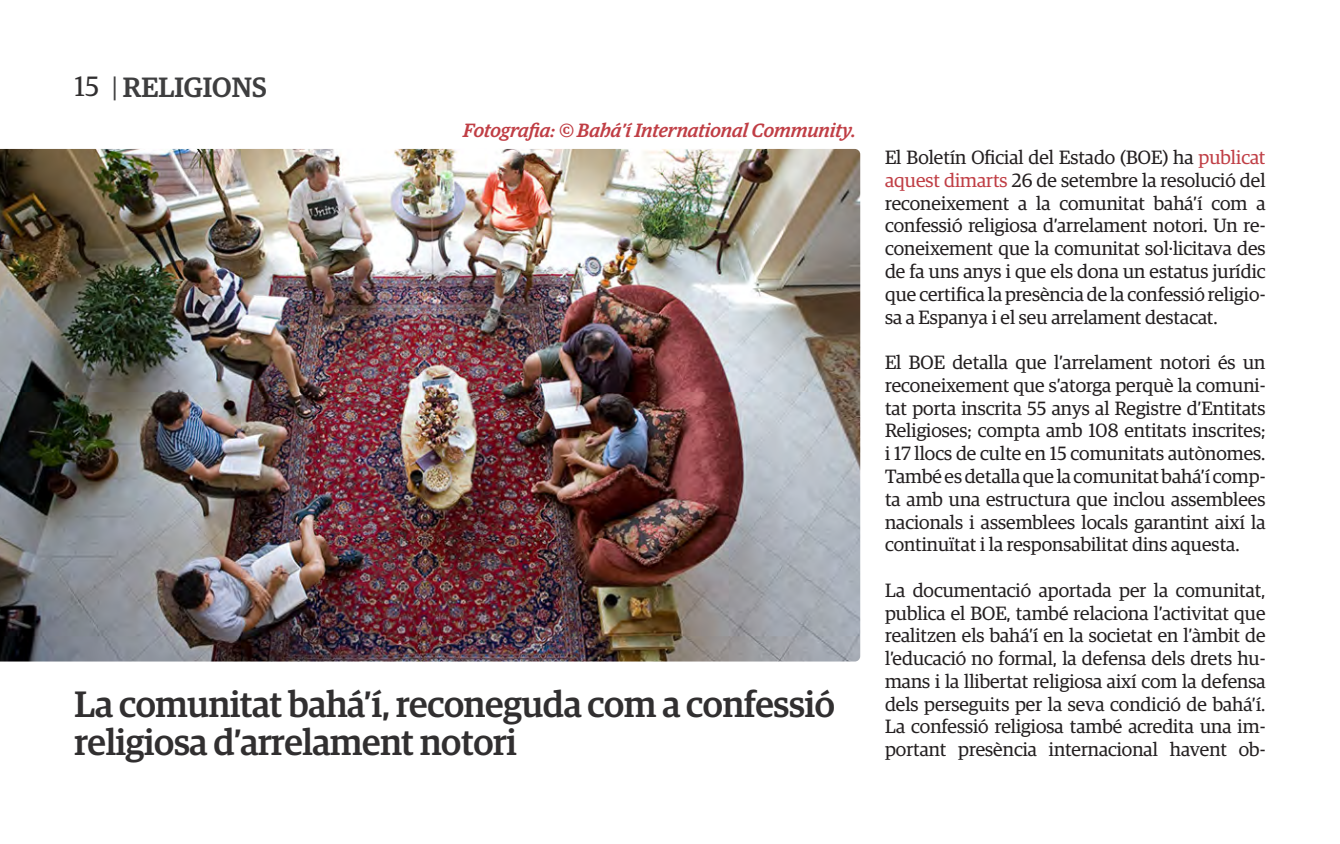
<style>
.page{position:relative;width:1340px;height:844px;background:#fff}
.page>*{position:absolute;margin:0;border:0;box-sizing:border-box;transform-origin:0 0}
.t1{font:500 36.75px/38.5px "Guardian Egyp";letter-spacing:-.01em;color:#312f30}
.t2{font:500 28px "Guardian Egyp";color:#3e3e3f}
.t3{font:19.25px/22.8px "Guardian Egyp";color:#231f20;text-align:justify}
.t4{font:italic 500 19.25px "Guardian Egyp";color:#c03e45}
.s1{font-weight:400;color:#312f30}
.s2{font-weight:400}
.s3{color:#c03e45}
</style>
<div class="page">
<img style="left:0;top:149px;width:860px;height:512px">
<h2 class="t2" style="left:74px;top:67px;width:194px"><span class="s1">15</span> <span class="s2">|</span> RELIGIONS</h2>
<p class="t4" style="left:463px;top:117px;width:394px">Fotografia: © Bahá’í International Community.</p>
<p class="t1" style="left:74px;top:681px;width:762px">La comunitat bahá’í, reconeguda com a confessió religiosa d’arrelament notori</p>
<p class="t3" style="left:885px;top:145px;width:382px">El Boletín Oficial del Estado (BOE) ha <span class="s3">publicat aquest dimarts</span> 26 de setembre la resolució del reconeixement a la comunitat bahá’í com a confessió religiosa d’arrelament notori. Un re&shy;coneixement que la comunitat sol·licitava des de fa uns anys i que els dona un estatus jurídic que certifica la presència de la confessió religio&shy;sa a Espanya i el seu arrelament destacat.</p>
<p class="t3" style="left:885px;top:350px;width:382px">El BOE detalla que l’arrelament notori és un reconeixement que s’atorga perquè la comuni&shy;tat porta inscrita 55 anys al Registre d’Entitats Religioses; compta amb 108 entitats inscrites; i 17 llocs de culte en 15 comunitats autònomes.<br>També es detalla que la comunitat bahá’í comp&shy;ta amb una estructura que inclou assemblees nacionals i assemblees locals garantint així la continuïtat i la responsabilitat dins aquesta.</p>
<p class="t3" style="left:885px;top:577px;width:382px">La documentació aportada per la comunitat, publica el BOE, també relaciona l’activitat que realitzen els bahá’í en la societat en l’àmbit de l’educació no formal, la defensa dels drets hu&shy;mans i la llibertat religiosa així com la defensa dels perseguits per la seva condició de bahá’í.<br>La confessió religiosa també acredita una im&shy;portant presència internacional havent ob-</p>
</div>
